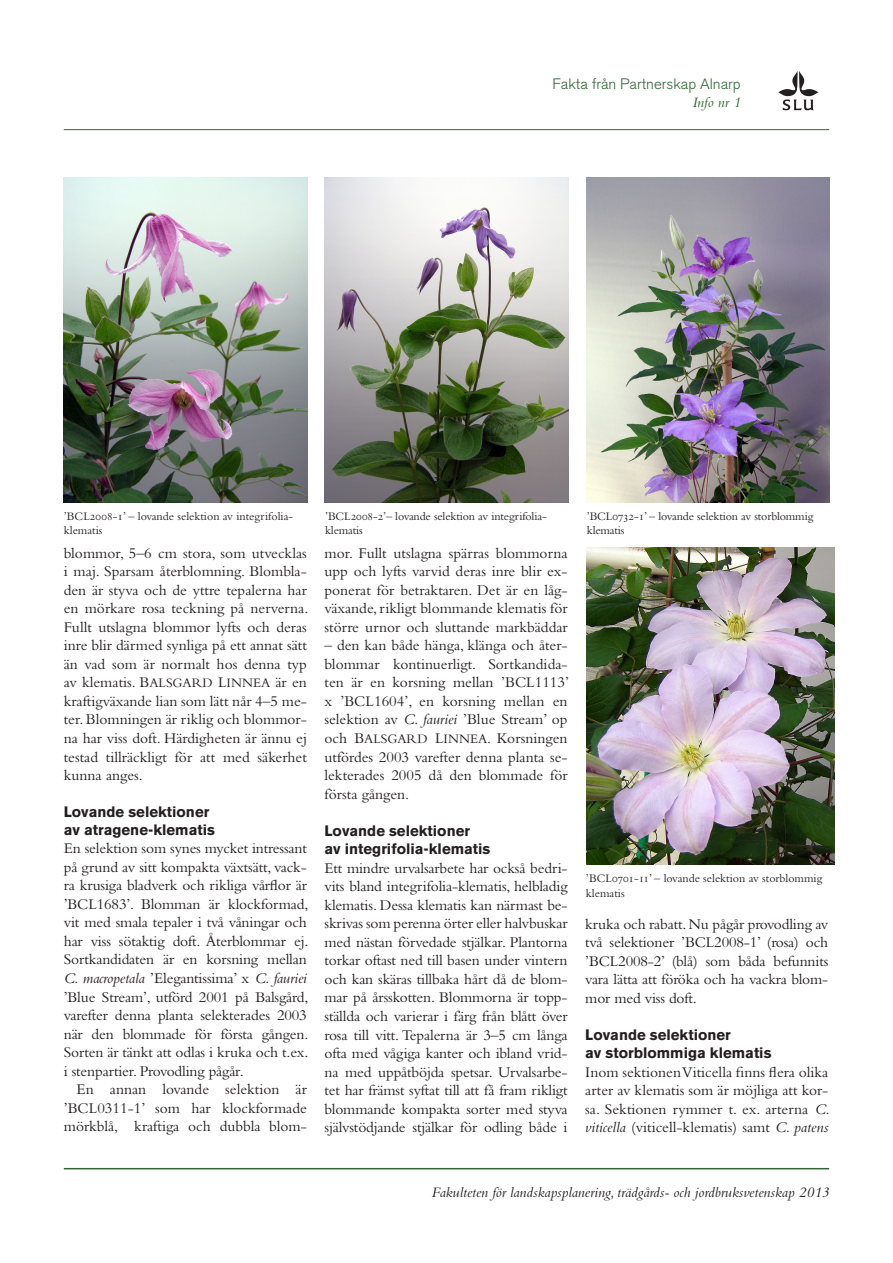
<style>
.page{position:relative;width:893px;height:1263px;background:#fff}
.page>*{position:absolute;margin:0;border:0;box-sizing:border-box;transform-origin:0 0}
.Brödtext_utan_indrag{font:15.45px/18.6px "Bembo Std";letter-spacing:-.01em;color:#231f20;text-align:justify}
.Brödtext{font:15.45px/18.6px "Bembo Std";color:#231f20;text-align:justify}
.Underrubrik{font:700 15px "Akzidenz Grotesk BE";color:#231f20}
.Fot{font:italic 15px "Bembo";color:#231f20}
.t1{font:300 15px "Akzidenz Grotesk BQ";color:#316634}
.t2{font:italic 15px "Bembo";color:#316634}
.Bildtext{font:12px/14.4px "Bembo";letter-spacing:-.01em;color:#231f20}
.s1{font-family:"Bembo SC"}
.s2{font-size:13.5px}
.s3{font-style:italic}
</style>
<div class="page">
<svg style="left:778px;top:71px;width:40px;height:39px"></svg>
<hr style="left:64px;top:1168px;width:765px;height:1px;background:#316634">
<hr style="left:64px;top:129px;width:765px;height:1px;background:#316634">
<img style="left:586px;top:177px;width:244px;height:325px">
<img style="left:587px;top:547px;width:247px;height:317px">
<img style="left:64px;top:177px;width:244px;height:325px">
<img style="left:325px;top:177px;width:244px;height:325px">
<p class="t1" style="left:552px;top:76px;width:190px">Fakta från Partnerskap Alnarp</p>
<p class="t2" style="left:692px;top:94px;width:50px">Info nr 1</p>
<p class="Bildtext" style="left:64px;top:509px;width:231px"><span class="s1">’BCL2008-1’ –</span> lovande selektion av integrifolia&shy;klematis</p>
<p class="Bildtext" style="left:325px;top:509px;width:223px"><span class="s1">’BCL2008-2’–</span> lovande selektion av integrifolia&shy;klematis</p>
<p class="Brödtext_utan_indrag" style="left:64px;top:543px;width:246px">blommor, 5–6 cm stora, som utvecklas i maj. Sparsam återblomning. Blombla&shy;den är styva och de yttre tepalerna har en mörkare rosa teckning på nerverna.<br>Fullt utslagna blommor lyfts och deras inre blir därmed synliga på ett annat sätt än vad som är normalt hos denna typ av klematis. B<span class="s2">ALSGARD</span> L<span class="s2">INNEA</span> är en kraftigväxande lian som lätt når 4–5 me&shy;ter. Blomningen är riklig och blommor&shy;na har viss doft. Härdigheten är ännu ej testad tillräckligt för att med säkerhet kunna anges.</p>
<p class="Underrubrik" style="left:64px;top:803px;width:147px">Lovande selektioner</p>
<p class="Underrubrik" style="left:64px;top:821px;width:153px">av atragene-klematis</p>
<p class="Brödtext_utan_indrag" style="left:64px;top:839px;width:246px">En selektion som synes mycket intressant på grund av sitt kompakta växtsätt, vack&shy;ra krusiga bladverk och rikliga vårflor är ’BCL1683’. Blomman är klockformad, vit med smala tepaler i två våningar och har viss sötaktig doft. Återblommar ej.<br>Sortkandidaten är en korsning mellan <span class="s3">C. macropetala</span> ’Elegantissima’ x <span class="s3">C. fauriei </span>’Blue Stream’, utförd 2001 på Balsgård, varefter denna planta selekterades 2003 när den blommade för första gången.<br>Sorten är tänkt att odlas i kruka och t.ex. i stenpartier. Provodling pågår.</p>
<p class="Brödtext" style="left:64px;top:1080px;width:245px;text-indent:13px">En annan lovande selektion är ’BCL0311-1’ som har klockformade mörkblå, kraftiga och dubbla blom-</p>
<p class="Brödtext" style="left:324px;top:543px;width:245px">mor. Fullt utslagna spärras blommorna upp och lyfts varvid deras inre blir ex&shy;ponerat för betraktaren. Det är en låg&shy;växande, rikligt blommande klematis för större urnor och sluttande markbäddar</p>
<p class="Brödtext" style="left:324px;top:636px;width:246px">– den kan både hänga, klänga och åter&shy;blommar kontinuerligt. Sortkandida&shy;ten är en korsning mellan ’BCL1113’ x ’BCL1604’, en korsning mellan en selektion av <span class="s3">C. fauriei</span> ’Blue Stream’ op och B<span class="s2">ALSGARD</span> L<span class="s2">INNEA</span>. Korsningen utfördes 2003 varefter denna planta se&shy;lekterades 2005 då den blommade för första gången.</p>
<p class="Underrubrik" style="left:324px;top:822px;width:147px">Lovande selektioner</p>
<p class="Underrubrik" style="left:324px;top:840px;width:167px">av integrifolia-klematis</p>
<p class="Brödtext_utan_indrag" style="left:324px;top:858px;width:245px">Ett mindre urvalsarbete har också bedri&shy;vits bland integrifolia-klematis, helbladig klematis. Dessa klematis kan närmast be&shy;skrivas som perenna örter eller halvbuskar med nästan förvedade stjälkar. Plantorna torkar oftast ned till basen under vintern och kan skäras tillbaka hårt då de blom&shy;mar på årsskotten. Blommorna är topp&shy;ställda och varierar i färg från blått över rosa till vitt. Tepalerna är 3–5 cm långa ofta med vågiga kanter och ibland vrid&shy;na med uppåtböjda spetsar. Urvalsarbe&shy;tet har främst syftat till att få fram rikligt blommande kompakta sorter med styva självstödjande stjälkar för odling både i</p>
<p class="Bildtext" style="left:587px;top:509px;width:228px"><span class="s1">’BCL0732-1’ –</span> lovande selektion av storblommig klematis</p>
<p class="Bildtext" style="left:586px;top:871px;width:238px"><span class="s1">’BCL0701-11’ –</span> lovande selektion av storblommig klematis</p>
<p class="Brödtext_utan_indrag" style="left:585px;top:914px;width:245px">kruka och rabatt. Nu pågår provodling av två selektioner ’BCL2008-1’ (rosa) och ’BCL2008-2’ (blå) som båda befunnits vara lätta att föröka och ha vackra blom&shy;mor med viss doft.</p>
<p class="Underrubrik" style="left:585px;top:1026px;width:147px">Lovande selektioner</p>
<p class="Underrubrik" style="left:585px;top:1044px;width:188px">av storblommiga klematis</p>
<p class="Brödtext_utan_indrag" style="left:585px;top:1062px;width:246px">Inom sektionen Viticella finns flera olika arter av klematis som är möjliga att kor&shy;sa. Sektionen rymmer t. ex. arterna <span class="s3">C. viticella</span> (viticell-klematis) samt <span class="s3">C. patens</span></p>
<p class="Fot" style="left:431px;top:1184px;width:399px">Fakulteten för landskapsplanering, trädgårds- och jordbruksvetenskap 2013</p>
</div>
